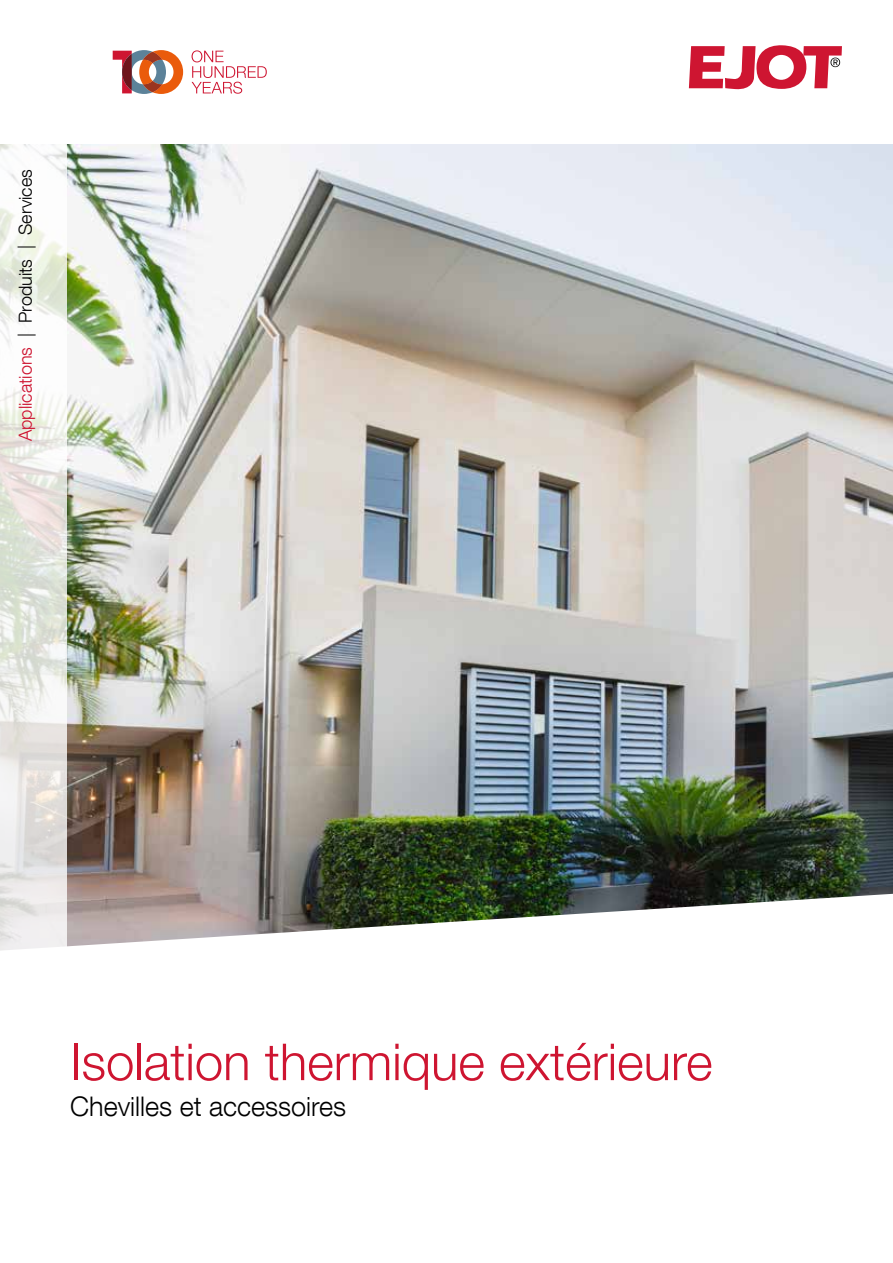
<style>
.page{position:relative;width:893px;height:1263px;background:#fff}
.page>*{position:absolute;margin:0;border:0;box-sizing:border-box;transform-origin:0 0}
.t1{font:300 51px "Helvetica Neue LT Com";color:#ce1531}
.t2{font:300 27px "Helvetica Neue LT Com";color:#000}
.t3{font:300 18px "Helvetica Neue LT Com";color:#000}
.s1{color:#ce1531}
</style>
<div class="page">
<img style="left:67px;top:144px;width:826px;height:750px">
<svg style="left:67px;top:894px;width:822px;height:53px"></svg>
<svg style="left:192px;top:50px;width:75px;height:44px"></svg>
<svg style="left:113px;top:50px;width:70px;height:44px"></svg>
<svg style="left:689px;top:45px;width:153px;height:44px"></svg>
<svg style="left:0;top:144px;width:67px;height:807px"></svg>
<p class="t3" style="left:15px;top:441px;width:273px;rotate:-90deg"><span class="s1">Applications</span> | Produits | Services</p>
<h1 class="t1" style="left:70px;top:1031px;width:644px">Isolation thermique extérieure</h1>
<h2 class="t2" style="left:70px;top:1090px;width:278px">Chevilles et accessoires</h2>
</div>
